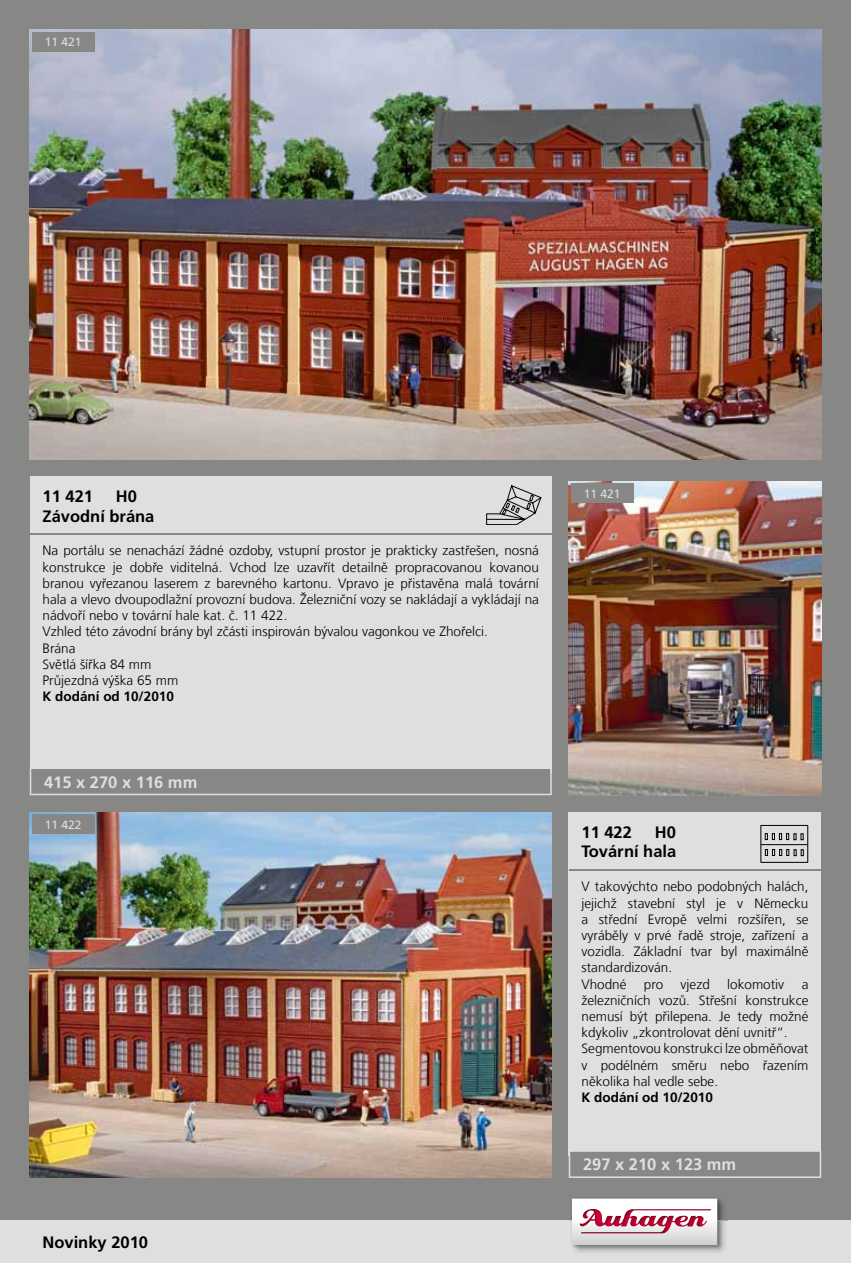
<style>
.page{position:relative;width:851px;height:1263px;background:#fff}
.page>*{position:absolute;margin:0;border:0;box-sizing:border-box;transform-origin:0 0}
.t1{font:700 16.5px/19.8px "Frutiger LT Com";color:#000;text-align:right}
.t2{font:700 16.5px "Frutiger LT Com";color:#dfdfe0}
.t3{font:300 13.5px/16.2px "Frutiger LT Com";color:#000}
.t4{font:700 13.5px "Frutiger LT Com";color:#000}
.t5{font:12px "Frutiger LT Com";color:#dfdfe0}
</style>
<div class="page">
<div style="left:0;top:0;width:850px;height:1263px;background:#878786"></div>
<div style="left:0;top:1220px;width:850px;height:43px;background:#dfdfe0"></div>
<img style="left:569px;top:1197px;width:154px;height:54px">
<svg style="left:572px;top:1198px;width:145px;height:47px"></svg>
<img style="left:30px;top:812px;width:521px;height:366px">
<div style="left:32px;top:814px;width:62px;height:20px;background:#878786"></div>
<img style="left:30px;top:30px;width:791px;height:429px">
<div style="left:32px;top:32px;width:62px;height:20px;background:#878786"></div>
<img style="left:568px;top:482px;width:253px;height:313px">
<div style="left:570px;top:483px;width:63px;height:20px;background:#878786"></div>
<div style="left:30px;top:476px;width:521px;height:297px;background:#dfdfe0"></div>
<div style="left:568px;top:812px;width:253px;height:343px;background:#dfdfe0"></div>
<svg style="left:486px;top:486px;width:55px;height:39px"></svg>
<hr style="left:760px;top:844px;width:47px;height:1px;background:#000">
<svg style="left:765px;top:849px;width:38px;height:7px"></svg>
<svg style="left:765px;top:833px;width:38px;height:7px"></svg>
<hr style="left:568px;top:869px;width:267px;height:2px;background:#878786">
<svg style="left:568px;top:1151px;width:253px;height:27px"></svg>
<hr style="left:30px;top:533px;width:549px;height:2px;background:#878786">
<svg style="left:30px;top:769px;width:521px;height:26px"></svg>
<p class="t5" style="left:45px;top:35px;width:38px">11 421</p>
<p class="t1" style="left:43px;top:486px;width:113px;text-align:left;text-indent:73px">H0<br>Závodní brána</p>
<p class="t3" style="left:43px;top:543px;width:498px">Na portálu se nenachází žádné ozdoby, vstupní prostor je prakticky zastřešen, nosná konstrukce je dobře viditelná. Vchod lze uzavřít detailně propracovanou kovanou branou vyřezanou laserem z barevného kartonu. Vpravo je přistavěna malá tovární hala a vlevo dvoupodlažní provozní budova. Železniční vozy se nakládají a vykládají na nádvoří nebo v tovární hale kat. č. 11 422.<br>Vzhled této závodní brány byl zčásti inspirován bývalou vagonkou ve Zhořelci.<br>Brána<br>Světlá šířka 84 mm<br>Průjezdná výška 65 mm</p>
<p class="t4" style="left:43px;top:689px;width:133px">K dodání od 10/2010</p>
<p class="t1" style="left:43px;top:486px;width:52px">11 421</p>
<p class="t2" style="left:44px;top:772px;width:155px">415 x 270 x 116 mm</p>
<p class="t5" style="left:45px;top:817px;width:38px">11 422</p>
<p class="t1" style="left:43px;top:1232px;width:107px">Novinky 2010</p>
<p class="t5" style="left:583px;top:487px;width:38px">11 421</p>
<p class="t1" style="left:581px;top:822px;width:96px">H0<br>Tovární hala</p>
<p class="t3" style="left:581px;top:879px;width:228px">V takovýchto nebo podobných halách, jejichž stavební styl je v Německu a střední Evropě velmi rozšířen, se vyráběly v prvé řadě stroje, zařízení a vozidla. Základní tvar byl maximálně standardizován.<br>Vhodné</p>
<p class="t1" style="left:581px;top:822px;width:52px">11 422</p>
<p class="t3" style="left:643px;top:976px;width:21px">pro</p>
<p class="t3" style="left:680px;top:976px;width:31px">vjezd</p>
<p class="t3" style="left:727px;top:976px;width:58px">lokomotiv</p>
<p class="t3" style="left:581px;top:976px;width:228px;text-indent:220px">a železničních vozů. Střešní konstrukce nemusí být přilepena. Je tedy možné kdykoliv „zkontrolovat dění uvnitř“.<br>Segmentovou konstrukci lze obměňovat v podélném směru nebo řazením několika hal vedle sebe.</p>
<p class="t4" style="left:581px;top:1089px;width:133px">K dodání od 10/2010</p>
<p class="t2" style="left:583px;top:1155px;width:155px">297 x 210 x 123 mm</p>
</div>
